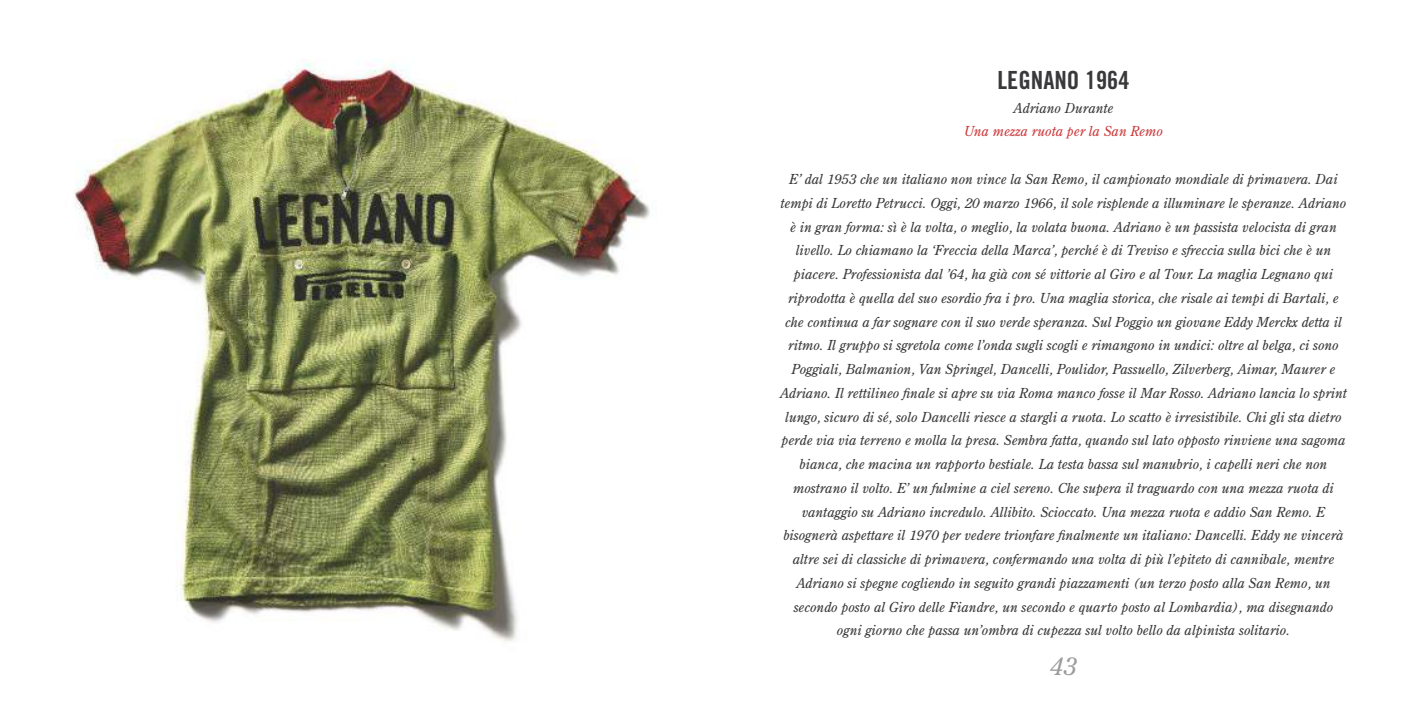
<style>
.page{position:relative;width:1418px;height:709px;background:#fff}
.page>*{position:absolute;margin:0;border:0;box-sizing:border-box;transform-origin:0 0}
.t1{font:700 condensed 25px "Trade Gothic No.20";color:#39383a}
.t2{font:italic 25px "Century Old Style Std";color:#9c9c9c}
.t3{font:italic 13.75px/23.8px "Century Old Style Std";color:#39383a;text-align:center}
.t4{font:italic 13.75px "Century Old Style Std";color:#cc3a3d}
</style>
<div class="page">
<img style="left:74px;top:60px;width:576px;height:581px">
<h1 class="t1" style="left:997px;top:65px;width:133px">LEGNANO 1964</h1>
<p class="t3" style="left:1013px;top:96px;width:101px">Adriano Durante</p>
<p class="t4" style="left:964px;top:124px;width:200px">Una mezza ruota per la San Remo</p>
<p class="t3" style="left:780px;top:167px;width:568px">E’ dal 1953 che un italiano non vince la San Remo, il campionato mondiale di primavera. Dai tempi di Loretto Petrucci. Oggi, 20 marzo 1966, il sole risplende a illuminare le speranze. Adriano è in gran forma: sì è la volta, o meglio, la volata buona. Adriano è un passista velocista di gran livello. Lo chiamano la ‘Freccia della Marca’, perché è di Treviso e sfreccia sulla bici che è un piacere. Professionista dal ’64, ha già con sé vittorie al Giro e al Tour. La maglia Legnano qui riprodotta è quella del suo esordio fra i pro. Una maglia storica, che risale ai tempi di Bartali, e che continua a far sognare con il suo verde speranza. Sul Poggio un giovane Eddy Merckx detta il ritmo. Il gruppo si sgretola come l’onda sugli scogli e rimangono in undici: oltre al belga, ci sono Poggiali, Balmanion, Van Springel, Dancelli, Poulidor, Passuello, Zilverberg, Aimar, Maurer e Adriano. Il rettilineo finale si apre su via Roma manco fosse il Mar Rosso. Adriano lancia lo sprint lungo, sicuro di sé, solo Dancelli riesce a stargli a ruota. Lo scatto è irresistibile. Chi gli sta dietro perde via via terreno e molla la presa. Sembra fatta, quando sul lato opposto rinviene una sagoma bianca, che macina un rapporto bestiale. La testa bassa sul manubrio, i capelli neri che non mostrano il volto. E’ un fulmine a ciel sereno. Che supera il traguardo con una mezza ruota di vantaggio su Adriano incredulo. Allibito. Scioccato. Una mezza ruota e addio San Remo. E bisognerà aspettare il 1970 per vedere trionfare finalmente un italiano: Dancelli. Eddy ne vincerà altre sei di classiche di primavera, confermando una volta di più l’epiteto di cannibale, mentre Adriano si spegne cogliendo in seguito grandi piazzamenti (un terzo posto alla San Remo, un secondo posto al Giro delle Fiandre, un secondo e quarto posto al Lombardia), ma disegnando ogni giorno che passa un’ombra di cupezza sul volto bello da alpinista solitario.</p>
<h1 class="t2" style="left:1049px;top:651px;width:28px">43</h1>
</div>
